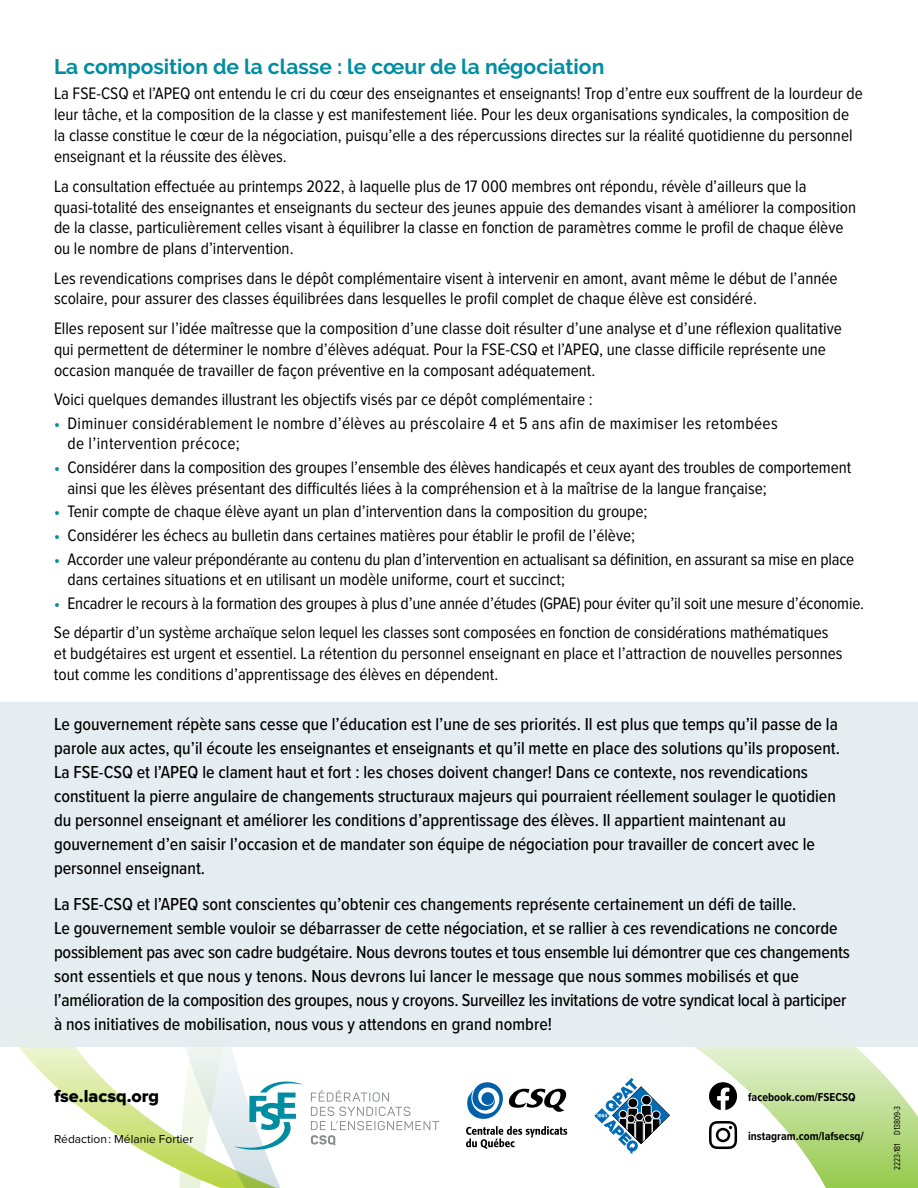
<style>
.page{position:relative;width:918px;height:1188px;background:#fff}
.page>*{position:absolute;margin:0;border:0;box-sizing:border-box;transform-origin:0 0}
.t1{font:700 21px "Raleway";color:#008da1}
.t2{font:500 18px/24px "Proxima Nova Cond";color:#000}
.t3{font:18px "Proxima Nova Extrabld";color:#000}
.t4{font:17.25px/20.7px "Proxima Nova Cond";color:#000}
.t5{font:17.25px/20.7px "Proxima Nova Cond";letter-spacing:.02em;color:#000}
.t6{font:700 12px "Proxima Nova Cond";color:#000}
.t7{font:12px "Proxima Nova";color:#000}
.t8{font:9px "Proxima Nova Cond";color:#000;scale:.9 1}
.s1{font-weight:700;font-size:16.5px;color:#008da1}
</style>
<div class="page">
<svg style="left:683px;top:1046px;width:235px;height:142px"></svg>
<svg style="left:0;top:1046px;width:405px;height:106px"></svg>
<svg style="left:144px;top:1046px;width:251px;height:142px"></svg>
<svg style="left:709px;top:1082px;width:28px;height:28px"></svg>
<svg style="left:709px;top:1121px;width:28px;height:28px"></svg>
<svg style="left:311px;top:1090px;width:128px;height:55px"></svg>
<svg style="left:233px;top:1081px;width:71px;height:69px"></svg>
<svg style="left:466px;top:1082px;width:101px;height:67px"></svg>
<svg style="left:594px;top:1078px;width:76px;height:75px"></svg>
<div style="left:0;top:702px;width:918px;height:344px;background:#e4ecef"></div>
<p class="t1" style="left:54px;top:54px;width:552px">La composition de la classe : le cœur de la négociation</p>
<p class="t4" style="left:54px;top:84px;width:810px">La FSE-CSQ et l’APEQ ont entendu le cri du cœur des enseignantes et enseignants! Trop d’entre eux souffrent de la lourdeur de leur tâche, et la composition de la classe y est manifestement liée. Pour les deux organisations syndicales, la composition de la classe constitue le cœur de la négociation, puisqu’elle a des répercussions directes sur la réalité quotidienne du personnel enseignant et la réussite des élèves.</p>
<p class="t4" style="left:54px;top:177px;width:804px">La consultation effectuée au printemps 2022, à laquelle plus de 17 000 membres ont répondu, révèle d’ailleurs que la quasi-totalité des enseignantes et enseignants du secteur des jeunes appuie des demandes visant à améliorer la composition de la classe, particulièrement celles visant à équilibrer la classe en fonction de paramètres comme le profil de chaque élève ou le nombre de plans d’intervention.</p>
<p class="t4" style="left:54px;top:268px;width:785px">Les revendications comprises dans le dépôt complémentaire visent à intervenir en amont, avant même le début de l’année scolaire, pour assurer des classes équilibrées dans lesquelles le profil complet de chaque élève est considéré.</p>
<p class="t4" style="left:54px;top:319px;width:789px">Elles reposent sur l’idée maîtresse que la composition d’une classe doit résulter d’une analyse et d’une réflexion qualitative qui permettent de déterminer le nombre d’élèves adéquat. Pour la FSE-CSQ et l’APEQ, une classe difficile représente une occasion manquée de travailler de façon préventive en la composant adéquatement.</p>
<p class="t4" style="left:54px;top:390px;width:540px">Voici quelques demandes illustrant les objectifs visés par ce dépôt complémentaire :</p>
<p class="t5" style="left:68px;top:414px;width:712px;text-indent:-14px"><span class="s1">•</span> Diminuer considérablement le nombre d’élèves au préscolaire 4 et 5 ans afin de maximiser les retombées de l’intervention précoce;</p>
<p class="t4" style="left:68px;top:458px;width:785px;text-indent:-14px"><span class="s1">•</span> Considérer dans la composition des groupes l’ensemble des élèves handicapés et ceux ayant des troubles de comportement ainsi que les élèves présentant des difficultés liées à la compréhension et à la maîtrise de la langue française;</p>
<p class="t4" style="left:54px;top:502px;width:595px"><span class="s1">•</span> Tenir compte de chaque élève ayant un plan d’intervention dans la composition du groupe;</p>
<p class="t4" style="left:54px;top:526px;width:583px"><span class="s1">•</span> Considérer les échecs au bulletin dans certaines matières pour établir le profil de l’élève;</p>
<p class="t4" style="left:68px;top:549px;width:788px;text-indent:-14px"><span class="s1">•</span> Accorder une valeur prépondérante au contenu du plan d’intervention en actualisant sa définition, en assurant sa mise en place dans certaines situations et en utilisant un modèle uniforme, court et succinct;</p>
<p class="t4" style="left:54px;top:589px;width:812px;line-height:29.5px"><span class="s1">•</span> Encadrer le recours à la formation des groupes à plus d’une année d’études (GPAE) pour éviter qu’il soit une mesure d’économie.<br>Se départir d’un système archaïque selon lequel les classes sont composées en fonction de considérations mathématiques</p>
<p class="t4" style="left:54px;top:644px;width:790px">et budgétaires est urgent et essentiel. La rétention du personnel enseignant en place et l’attraction de nouvelles personnes tout comme les conditions d’apprentissage des élèves en dépendent.</p>
<p class="t2" style="left:54px;top:711px;width:788px">Le gouvernement répète sans cesse que l’éducation est l’une de ses priorités. Il est plus que temps qu’il passe de la parole aux actes, qu’il écoute les enseignantes et enseignants et qu’il mette en place des solutions qu’ils proposent.<br>La FSE-CSQ et l’APEQ le clament haut et fort : les choses doivent changer! Dans ce contexte, nos revendications constituent la pierre angulaire de changements structuraux majeurs qui pourraient réellement soulager le quotidien du personnel enseignant et améliorer les conditions d’apprentissage des élèves. Il appartient maintenant au gouvernement d’en saisir l’occasion et de mandater son équipe de négociation pour travailler de concert avec le personnel enseignant.</p>
<p class="t2" style="left:54px;top:891px;width:797px">La FSE-CSQ et l’APEQ sont conscientes qu’obtenir ces changements représente certainement un défi de taille.<br>Le gouvernement semble vouloir se débarrasser de cette négociation, et se rallier à ces revendications ne concorde possiblement pas avec son cadre budgétaire. Nous devrons toutes et tous ensemble lui démontrer que ces changements sont essentiels et que nous y tenons. Nous devrons lui lancer le message que nous sommes mobilisés et que l’amélioration de la composition des groupes, nous y croyons. Surveillez les invitations de votre syndicat local à participer à nos initiatives de mobilisation, nous vous y attendons en grand nombre!</p>
<p class="t3" style="left:54px;top:1088px;width:107px">fse.lacsq.org</p>
<p class="t7" style="left:54px;top:1134px;width:141px">Rédaction: Mélanie Fortier</p>
<p class="t6" style="left:748px;top:1088px;width:109px">facebook.com/FSECSQ</p>
<p class="t6" style="left:748px;top:1127px;width:117px">instagram.com/lafsecsq/</p>
<p class="t8" style="left:893px;top:1170px;width:73px;rotate:-90deg">2223-181 D13809-3</p>
</div>
